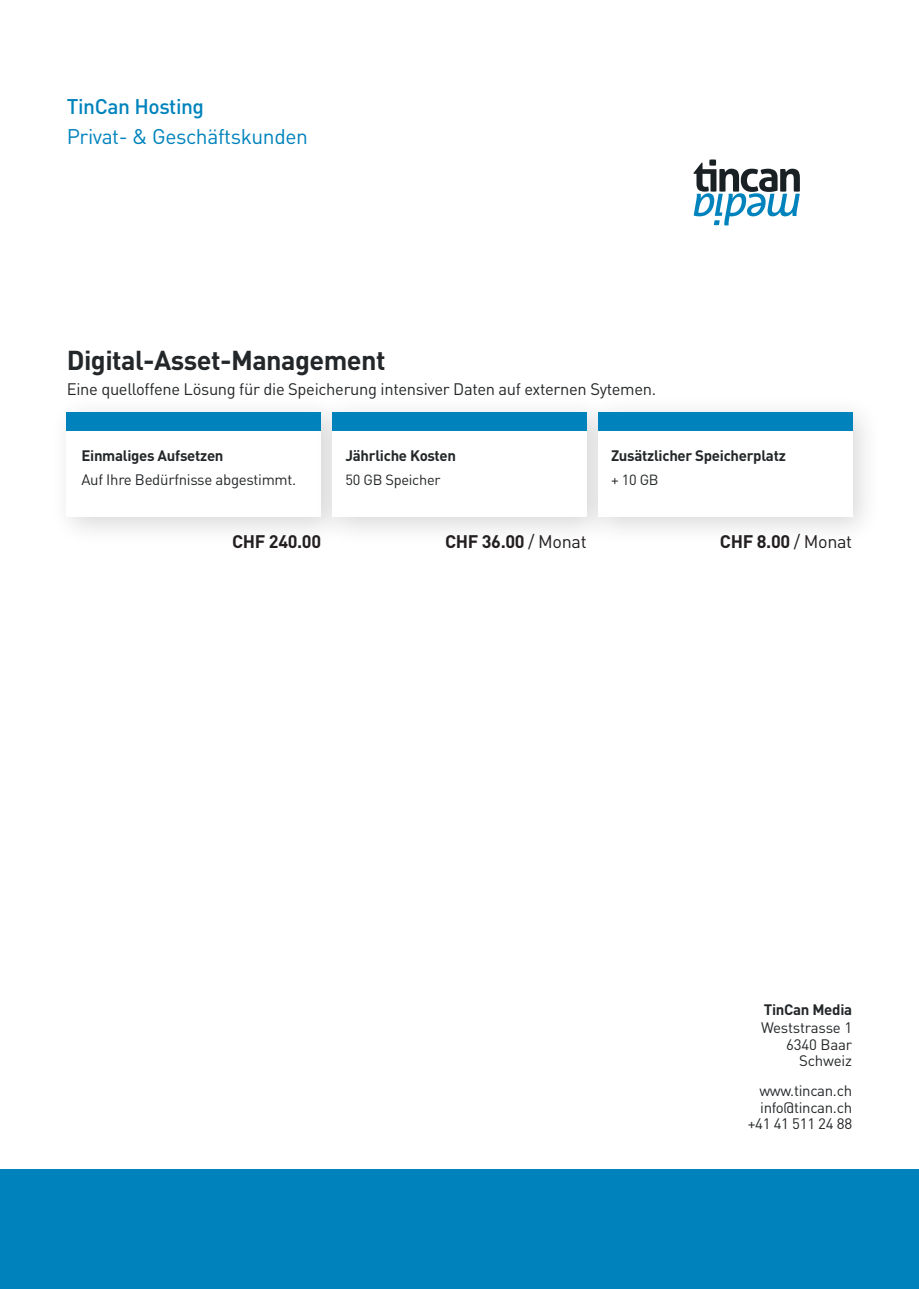
<style>
.page{position:relative;width:919px;height:1289px;background:#fff}
.page>*{position:absolute;margin:0;border:0;box-sizing:border-box;transform-origin:0 0}
.t1{font:700 27px "DIN Pro";letter-spacing:-.02em;color:#242729}
.t2{font:21px "DIN Pro";letter-spacing:-.02em;color:#0083bc}
.t3{font:500 21px "DIN Pro";letter-spacing:-.02em;color:#0083bc}
.t4{font:700 18px "DIN Pro";letter-spacing:-.02em;color:#231f20}
.t5{font:16.5px "DIN Pro";letter-spacing:-.02em;color:#242729}
.t6{font:15px "DIN Pro";letter-spacing:-.02em;color:#242729}
.t7{font:700 15px "DIN Pro";letter-spacing:-.02em;color:#242729}
.t8{font:14.55px "DIN Pro";letter-spacing:-.02em;color:#242729}
.s1{font-weight:400}
</style>
<div class="page">
<div style="left:0;top:1169px;width:918px;height:119px;background:#0083bc"></div>
<div style="left:49px;top:394px;width:302px;height:153px;background:#231f20;opacity:.18"></div>
<div style="left:67px;top:412px;width:254px;height:105px;background:#fff"></div>
<div style="left:67px;top:412px;width:254px;height:18px;background:#0083bc"></div>
<div style="left:314px;top:394px;width:302px;height:153px;background:#231f20;opacity:.18"></div>
<div style="left:332px;top:412px;width:254px;height:105px;background:#fff"></div>
<div style="left:332px;top:412px;width:254px;height:18px;background:#0083bc"></div>
<svg style="left:693px;top:159px;width:106px;height:66px"></svg>
<div style="left:579px;top:394px;width:302px;height:153px;background:#231f20;opacity:.18"></div>
<div style="left:597px;top:412px;width:255px;height:105px;background:#fff"></div>
<div style="left:597px;top:412px;width:255px;height:18px;background:#0083bc"></div>
<p class="t3" style="left:67px;top:92px;width:139px">TinCan Hosting</p>
<p class="t2" style="left:67px;top:122px;width:242px">Privat- &amp; Geschäftskunden</p>
<p class="t1" style="left:67px;top:342px;width:320px">Digital-Asset-Management</p>
<p class="t5" style="left:67px;top:377px;width:591px">Eine quelloffene Lösung für die Speicherung intensiver Daten auf externen Sytemen.</p>
<p class="t7" style="left:81px;top:445px;width:144px">Einmaliges Aufsetzen</p>
<p class="t6" style="left:81px;top:469px;width:216px">Auf Ihre Bedürfnisse abgestimmt.</p>
<p class="t7" style="left:345px;top:445px;width:112px">Jährliche Kosten</p>
<p class="t8" style="left:345px;top:470px;width:97px">50 GB Speicher</p>
<p class="t7" style="left:611px;top:445px;width:176px">Zusätzlicher Speicherplatz</p>
<p class="t8" style="left:611px;top:470px;width:49px">+ 10 GB</p>
<p class="t4" style="left:232px;top:529px;width:91px">CHF 240.00</p>
<p class="t4" style="left:445px;top:529px;width:143px">CHF 36.00 <span class="s1">/ Monat</span></p>
<p class="t4" style="left:719px;top:529px;width:134px">CHF 8.00 <span class="s1">/ Monat</span></p>
<p class="t7" style="left:763px;top:999px;width:90px">TinCan Media</p>
<p class="t6" style="left:761px;top:1017px;width:93px">Weststrasse 1</p>
<p class="t6" style="left:786px;top:1034px;width:67px">6340 Baar</p>
<p class="t6" style="left:799px;top:1050px;width:55px">Schweiz</p>
<p class="t6" style="left:759px;top:1080px;width:94px">www.tincan.ch</p>
<p class="t6" style="left:760px;top:1096px;width:93px">info@tincan.ch</p>
<p class="t6" style="left:747px;top:1113px;width:106px">+41 41 511 24 88</p>
</div>
